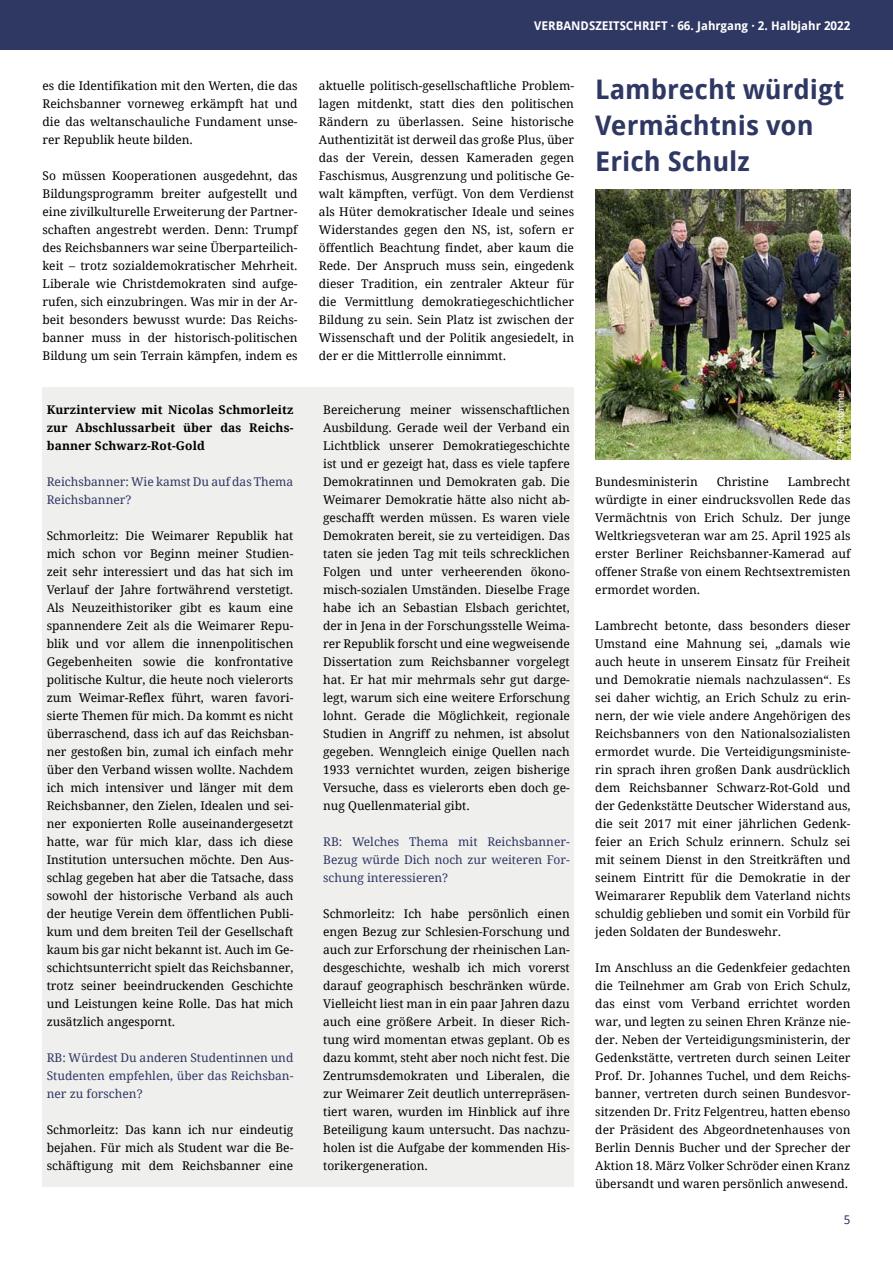
<style>
.page{position:relative;width:893px;height:1263px;background:#fff}
.page>*{position:absolute;margin:0;border:0;box-sizing:border-box;transform-origin:0 0}
.t1{font:700 27px/36px "Droid Sans";color:#2f3863}
.t2{font:12px/18px "Droid Serif";color:#000;text-align:justify}
.t3{font:12px/18px "Droid Serif";color:#2f3863;text-align:justify}
.t4{font:700 12px/18px "Droid Serif";letter-spacing:.01em;color:#000;text-align:justify}
.t5{font:700 12px "Droid Sans";color:#fff}
.t6{font:12px "Droid Sans";color:#2f3863}
.t7{font:9px "Droid Sans";color:#fff}
</style>
<div class="page">
<div style="left:0;top:0;width:893px;height:50px;background:#2f3863"></div>
<div style="left:43px;top:387px;width:531px;height:799px;background:#efefee"></div>
<img style="left:595px;top:189px;width:255px;height:270px">
<p class="t2" style="left:43px;top:77px;width:257px">es die Identifikation mit den Werten, die das Reichsbanner vorneweg erkämpft hat und die das weltanschauliche Fundament unse&shy;rer Republik heute bilden.</p>
<p class="t2" style="left:43px;top:167px;width:257px">So müssen Kooperationen ausgedehnt, das Bildungsprogramm breiter aufgestellt und eine zivilkulturelle Erweiterung der Partner&shy;schaften angestrebt werden. Denn: Trumpf des Reichsbanners war seine Überparteilich&shy;keit – trotz sozialdemokratischer Mehrheit.<br>Liberale wie Christdemokraten sind aufge&shy;rufen, sich einzubringen. Was mir in der Ar&shy;beit besonders bewusst wurde: Das Reichs&shy;banner muss in der historisch-politischen Bildung um sein Terrain kämpfen, indem es</p>
<p class="t4" style="left:47px;top:401px;width:248px">Kurzinterview mit Nicolas Schmorleitz zur Abschlussarbeit über das Reichs&shy;banner Schwarz-Rot-Gold</p>
<p class="t3" style="left:47px;top:473px;width:248px">Reichsbanner: Wie kamst Du auf das Thema<br>Reichsbanner?</p>
<p class="t2" style="left:47px;top:527px;width:248px">Schmorleitz: Die Weimarer Republik hat mich schon vor Beginn meiner Studien&shy;zeit sehr interessiert und das hat sich im Verlauf der Jahre fortwährend verstetigt.<br>Als Neuzeithistoriker gibt es kaum eine spannendere Zeit als die Weimarer Repu&shy;blik und vor allem die innenpolitischen Gegebenheiten sowie die konfrontative politische Kultur, die heute noch vielerorts zum Weimar-Reflex führt, waren favori&shy;sierte Themen für mich. Da kommt es nicht überraschend, dass ich auf das Reichsban&shy;ner gestoßen bin, zumal ich einfach mehr über den Verband wissen wollte. Nachdem ich mich intensiver und länger mit dem Reichsbanner, den Zielen, Idealen und sei&shy;ner exponierten Rolle auseinandergesetzt hatte, war für mich klar, dass ich diese Institution untersuchen möchte. Den Aus&shy;schlag gegeben hat aber die Tatsache, dass sowohl der historische Verband als auch der heutige Verein dem öffentlichen Publi&shy;kum und dem breiten Teil der Gesellschaft kaum bis gar nicht bekannt ist. Auch im Ge&shy;schichtsunterricht spielt das Reichsbanner, trotz seiner beeindruckenden Geschichte und Leistungen keine Rolle. Das hat mich zusätzlich angespornt.</p>
<p class="t3" style="left:47px;top:1049px;width:248px">RB: Würdest Du anderen Studentinnen und Studenten empfehlen, über das Reichsban&shy;ner zu forschen?</p>
<p class="t2" style="left:47px;top:1121px;width:248px">Schmorleitz: Das kann ich nur eindeutig bejahen. Für mich als Student war die Be&shy;schäftigung mit dem Reichsbanner eine</p>
<p class="t5" style="left:534px;top:19px;width:318px">VERBANDSZEITSCHRIFT · 66. Jahrgang · 2. Halbjahr 2022</p>
<p class="t2" style="left:319px;top:77px;width:257px">aktuelle politisch-gesellschaftliche Problem&shy;lagen mitdenkt, statt dies den politischen Rändern zu überlassen. Seine historische Authentizität ist derweil das große Plus, über das der Verein, dessen Kameraden gegen Faschismus, Ausgrenzung und politische Ge&shy;walt kämpften, verfügt. Von dem Verdienst als Hüter demokratischer Ideale und seines Widerstandes gegen den NS, ist, sofern er öffentlich Beachtung findet, aber kaum die Rede. Der Anspruch muss sein, eingedenk dieser Tradition, ein zentraler Akteur für die Vermittlung demokratiegeschichtlicher Bildung zu sein. Sein Platz ist zwischen der Wissenschaft und der Politik angesiedelt, in der er die Mittlerrolle einnimmt.</p>
<p class="t2" style="left:323px;top:401px;width:248px">Bereicherung meiner wissenschaftlichen Ausbildung. Gerade weil der Verband ein Lichtblick unserer Demokratiegeschichte ist und er gezeigt hat, dass es viele tapfere Demokratinnen und Demokraten gab. Die Weimarer Demokratie hätte also nicht ab&shy;geschafft werden müssen. Es waren viele Demokraten bereit, sie zu verteidigen. Das taten sie jeden Tag mit teils schrecklichen Folgen und unter verheerenden ökono&shy;misch-sozialen Umständen. Dieselbe Frage habe ich an Sebastian Elsbach gerichtet, der in Jena in der Forschungsstelle Weima&shy;rer Republik forscht und eine wegweisende Dissertation zum Reichsbanner vorgelegt hat. Er hat mir mehrmals sehr gut darge&shy;legt, warum sich eine weitere Erforschung lohnt. Gerade die Möglichkeit, regionale Studien in Angriff zu nehmen, ist absolut gegeben. Wenngleich einige Quellen nach 1933 vernichtet wurden, zeigen bisherige Versuche, dass es vielerorts eben doch ge&shy;nug Quellenmaterial gibt.</p>
<p class="t3" style="left:323px;top:833px;width:248px">RB: Welches Thema mit Reichsbanner-Bezug würde Dich noch zur weiteren For&shy;schung interessieren?</p>
<p class="t2" style="left:323px;top:905px;width:248px">Schmorleitz: Ich habe persönlich einen engen Bezug zur Schlesien-Forschung und auch zur Erforschung der rheinischen Lan&shy;desgeschichte, weshalb ich mich vorerst darauf geographisch beschränken würde.<br>Vielleicht liest man in ein paar Jahren dazu auch eine größere Arbeit. In dieser Rich&shy;tung wird momentan etwas geplant. Ob es dazu kommt, steht aber noch nicht fest. Die Zentrumsdemokraten und Liberalen, die zur Weimarer Zeit deutlich unterrepräsen&shy;tiert waren, wurden im Hinblick auf ihre Beteiligung kaum untersucht. Das nachzu&shy;holen ist die Aufgabe der kommenden His&shy;torikergeneration.</p>
<h1 class="t1" style="left:595px;top:72px;width:250px">Lambrecht würdigt<br>Vermächtnis von<br>Erich Schulz</h1>
<p class="t7" style="left:835px;top:452px;width:64px;rotate:-90deg">©Reichsbanner</p>
<p class="t2" style="left:595px;top:473px;width:257px;text-indent:192px">Lambrecht würdigte in einer eindrucksvollen Rede das Vermächtnis von Erich Schulz. Der junge Weltkriegsveteran war am 25. April 1925 als erster Berliner Reichsbanner-Kamerad auf offener Straße von einem Rechtsextremisten ermordet worden.</p>
<p class="t2" style="left:595px;top:617px;width:257px">Lambrecht betonte, dass besonders dieser Umstand eine Mahnung sei, „damals wie auch heute in unserem Einsatz für Freiheit und Demokratie niemals nachzulassen“. Es sei daher wichtig, an Erich Schulz zu erin&shy;nern, der wie viele andere Angehörigen des Reichsbanners von den Nationalsozialisten ermordet wurde. Die Verteidigungsministe&shy;rin sprach ihren großen Dank ausdrücklich dem Reichsbanner Schwarz-Rot-Gold und der Gedenkstätte Deutscher Widerstand aus, die seit 2017 mit einer jährlichen Gedenk&shy;feier an Erich Schulz erinnern. Schulz sei mit seinem Dienst in den Streitkräften und seinem Eintritt für die Demokratie in der Weimararer Republik dem Vaterland nichts schuldig geblieben und somit ein Vorbild für jeden Soldaten der Bundeswehr.</p>
<p class="t2" style="left:595px;top:959px;width:257px">Im Anschluss an die Gedenkfeier gedachten die Teilnehmer am Grab von Erich Schulz, das einst vom Verband errichtet worden war, und legten zu seinen Ehren Kränze nie&shy;der. Neben der Verteidigungsministerin, der Gedenkstätte, vertreten durch seinen Leiter Prof. Dr. Johannes Tuchel, und dem Reichs&shy;banner, vertreten durch seinen Bundesvor&shy;sitzenden Dr. Fritz Felgentreu, hatten ebenso der Präsident des Abgeordnetenhauses von Berlin Dennis Bucher und der Sprecher der Aktion 18. März Volker Schröder einen Kranz übersandt und waren persönlich anwesend.</p>
<p class="t2" style="left:595px;top:473px;width:104px">Bundesministerin</p>
<p class="t2" style="left:717px;top:473px;width:54px">Christine</p>
<p class="t6" style="left:844px;top:1213px;width:8px">5</p>
</div>
